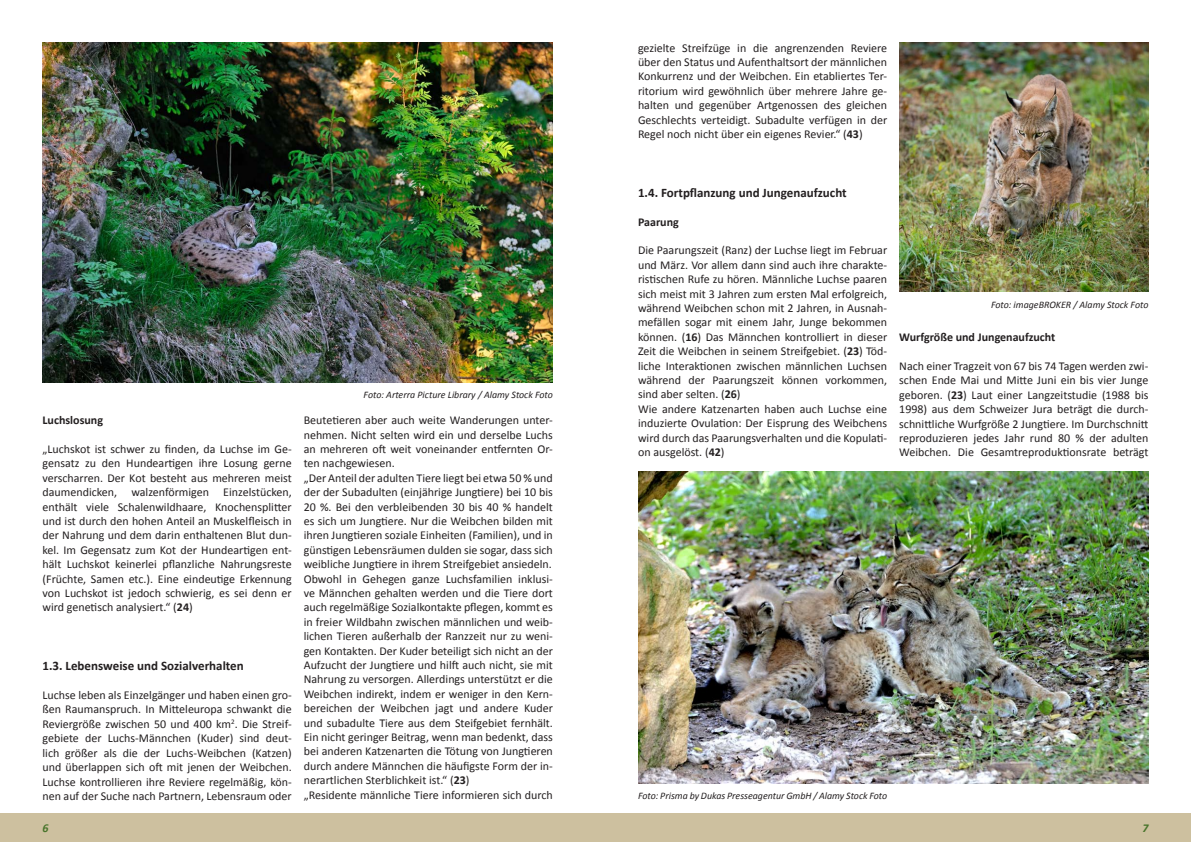
<style>
.page{position:relative;width:1191px;height:842px;background:#fff}
.page>*{position:absolute;margin:0;border:0;box-sizing:border-box;transform-origin:0 0}
.t1{font:700 13px "Calibri";color:#231f20}
.t2{font:12px/14.4px "Calibri";color:#231f20;text-align:justify}
.t3{font:700 12px "Calibri";color:#231f20}
.t4{font:italic 700 12px "Calibri";color:#48742a}
.t5{font:italic 10px "Calibri";color:#231f20}
.s1{font-weight:700}
</style>
<div class="page">
<div style="left:0;top:814px;width:420px;height:28px;background:#cdc09f"></div>
<div style="left:346px;top:814px;width:249px;height:28px;background:#cdc09f"></div>
<div style="left:595px;top:814px;width:596px;height:28px;background:#cdc09f"></div>
<img style="left:43px;top:43px;width:510px;height:339px">
<img style="left:899px;top:43px;width:249px;height:249px">
<img style="left:638px;top:472px;width:510px;height:311px">
<p class="t3" style="left:43px;top:413px;width:62px">Luchslosung</p>
<p class="t2" style="left:43px;top:441px;width:251px">„Luchskot ist schwer zu finden, da Luchse im Ge&shy;gensatz zu den Hundeartigen ihre Losung gerne verscharren. Der Kot besteht aus mehreren meist daumendicken, walzenförmigen Einzelstücken, enthält viele Schalenwildhaare, Knochensplitter und ist durch den hohen Anteil an Muskelfleisch in der Nahrung und dem darin enthaltenen Blut dun&shy;kel. Im Gegensatz zum Kot der Hundeartigen ent&shy;hält Luchskot keinerlei pflanzliche Nahrungsreste (Früchte, Samen etc.). Eine eindeutige Erkennung von Luchskot ist jedoch schwierig, es sei denn er wird genetisch analysiert.“ (<span class="s1">24</span>)</p>
<p class="t1" style="left:43px;top:658px;width:203px">1.3. Lebensweise und Sozialverhalten</p>
<p class="t2" style="left:43px;top:687px;width:251px">Luchse leben als Einzelgänger und haben einen gro&shy;ßen Raumanspruch. In Mitteleuropa schwankt die Reviergröße zwischen 50 und 400 km<sup>2</sup>. Die Streif&shy;gebiete der Luchs-Männchen (Kuder) sind deut&shy;lich größer als die der Luchs-Weibchen (Katzen) und überlappen sich oft mit jenen der Weibchen.<br>Luchse kontrollieren ihre Reviere regelmäßig, kön&shy;nen auf der Suche nach Partnern, Lebensraum oder</p>
<p class="t5" style="left:364px;top:389px;width:191px">Foto: Arterra Picture Library / Alamy Stock Foto</p>
<p class="t2" style="left:304px;top:412px;width:251px;text-align:left">Beutetieren aber auch weite Wanderungen unter&shy;nehmen. Nicht selten wird ein und derselbe Luchs an mehreren oft weit voneinander entfernten Or&shy;ten nachgewiesen.<br>„Der Anteil der adulten Tiere liegt bei etwa 50 % und der der Subadulten (einjährige Jungtiere) bei 10 bis 20 %. Bei den verbleibenden 30 bis 40 % handelt es sich um Jungtiere. Nur die Weibchen bilden mit ihren Jungtieren soziale Einheiten (Familien), und in gü nstigen Lebensräumen dulden sie sogar, dass sich weibliche Jungtiere in ihrem Streifgebiet ansiedeln.<br>Obwohl in Gehegen ganze Luchsfamilien inklusi&shy;ve Männchen gehalten werden und die Tiere dort auch regelmäßige Sozialkontakte pflegen, kommt es in freier Wildbahn zwischen männlichen und weib&shy;lichen Tieren außerhalb der Ranzzeit nur zu weni&shy;gen Kontakten. Der Kuder beteiligt sich nicht an der Aufzucht der Jungtiere und hilft auch nicht, sie mit Nahrung zu versorgen. Allerdings unterstützt er die Weibchen indirekt, indem er weniger in den Kern&shy;bereichen der Weibchen jagt und andere Kuder und subadulte Tiere aus dem Steifgebiet fernhält.<br>Ein nicht geringer Beitrag, wenn man bedenkt, dass bei anderen Katzenarten die Tötung von Jungtieren durch andere Männchen die häufigste Form der in&shy;nerartlichen Sterblichkeit ist.“ (<span class="s1">23</span>)<br>„Residente männliche Tiere informieren sich durch</p>
<p class="t2" style="left:638px;top:40px;width:251px">gezielte Streifzüge in die angrenzenden Reviere ü ber den Status und Aufenthaltsort der männlichen Konkurrenz und der Weibchen. Ein etabliertes Ter&shy;ritorium wird gewöhnlich über mehrere Jahre ge&shy;halten und gegenüber Artgenossen des gleichen Geschlechts verteidigt. Subadulte verfügen in der Regel noch nicht ü ber ein eigenes Revier.“ (<span class="s1">43</span>)</p>
<p class="t1" style="left:638px;top:184px;width:210px">1.4. Fortpflanzung und Jungenaufzucht</p>
<p class="t3" style="left:638px;top:214px;width:42px">Paarung</p>
<p class="t2" style="left:638px;top:243px;width:251px;text-align:left">Die Paarungszeit (Ranz) der Luchse liegt im Februar und März. Vor allem dann sind auch ihre charakte&shy;ristischen Rufe zu hören. Männliche Luchse paaren sich meist mit 3 Jahren zum ersten Mal erfolgreich, während Weibchen schon mit 2 Jahren, in Ausnah&shy;mefällen sogar mit einem Jahr, Junge bekommen können. (<span class="s1">16</span>) Das Männchen kontrolliert in dieser Zeit die Weibchen in seinem Streifgebiet. (<span class="s1">23</span>) Töd&shy;liche Interaktionen zwischen männlichen Luchsen während der Paarungszeit können vorkommen, sind aber selten. (<span class="s1">26</span>)<br>Wie andere Katzenarten haben auch Luchse eine induzierte Ovulation: Der Eisprung des Weibchens wird durch das Paarungsverhalten und die Kopulati&shy;on ausgelöst. (<span class="s1">42</span>)</p>
<p class="t5" style="left:991px;top:298px;width:159px">Foto: imageBROKER / Alamy Stock Foto</p>
<p class="t3" style="left:899px;top:330px;width:158px">Wurfgröße und Jungenaufzucht</p>
<p class="t2" style="left:899px;top:358px;width:251px">Nach einer Tragzeit von 67 bis 74 Tagen werden zwi&shy;schen Ende Mai und Mitte Juni ein bis vier Junge geboren. (<span class="s1">23</span>) Laut einer Langzeitstudie (1988 bis 1998) aus dem Schweizer Jura beträgt die durch&shy;schnittliche Wurfgröße 2 Jungtiere. Im Durchschnitt reproduzieren jedes Jahr rund 80 % der adulten Weibchen. Die Gesamtreproduktionsrate beträgt</p>
<p class="t5" style="left:638px;top:790px;width:251px">Foto: Prisma by Dukas Presseagentur GmbH / Alamy Stock Foto</p>
<p class="t4" style="left:43px;top:820px;width:8px">6</p>
<p class="t4" style="left:1142px;top:820px;width:8px">7</p>
</div>
